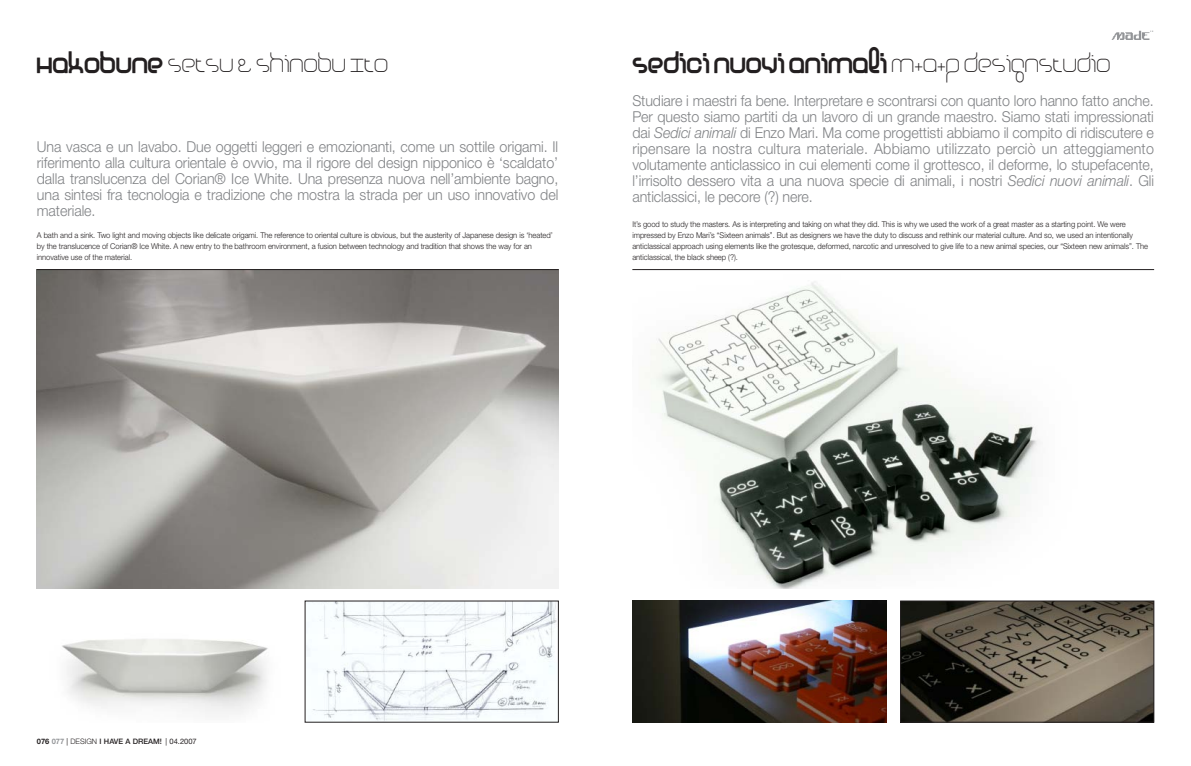
<style>
.page{position:relative;width:1191px;height:766px;background:#fff}
.page>*{position:absolute;margin:0;border:0;box-sizing:border-box;transform-origin:0 0}
.t1{font:30px "Basix Heavy Round";letter-spacing:-.005em;color:#231f20;scale:.95 1}
.t2{font:30px "Basix";letter-spacing:-.005em;color:#231f20;scale:.95 1}
.t3{font:300 15px/16px "Helvetica Neue";letter-spacing:-.005em;color:#808285;text-align:justify;scale:.95 1}
.t4{font:300 8px/11px "Helvetica Neue";letter-spacing:-.005em;color:#231f20;scale:.95 1}
.t5{font:500 7.5px "Helvetica Neue";color:#231f20}
.s1{font-family:"Basix Heavy Round"}
.s2{font-family:"Basix"}
.s3{font-style:italic}
.s4{font-weight:700}
.s5{font-weight:700;color:#939598}
.s6{font-weight:400}
.s7{font-weight:300}
</style>
<div class="page">
<img style="left:37px;top:270px;width:521px;height:318px">
<img style="left:62px;top:639px;width:206px;height:75px">
<img style="left:307px;top:602px;width:249px;height:118px">
<hr style="left:37px;top:269px;width:521px;height:1px;background:#231f20">
<img style="left:632px;top:270px;width:511px;height:318px">
<img style="left:632px;top:600px;width:254px;height:122px">
<img style="left:902px;top:602px;width:250px;height:118px">
<div style="left:900px;top:600px;width:254px;height:122px;border:1px solid #231f20"></div>
<hr style="left:632px;top:269px;width:522px;height:1px;background:#231f20">
<img style="left:1111px;top:30px;width:42px;height:10px">
<h1 class="t2" style="left:37px;top:47px;width:371px"><span class="s1">Hakobune</span> Setsu &amp; Shinobu Ito</h1>
<p class="t3" style="left:37px;top:140px;width:550px">Una vasca e un lavabo. Due oggetti leggeri e emozionanti, come un sottile origami. Il riferimento alla cultura orientale è ovvio, ma il rigore del design nipponico è ‘scaldato’ dalla translucenza del Corian® Ice White. Una presenza nuova nell’ambiente bagno, una sintesi fra tecnologia e tradizione che mostra la strada per un uso innovativo del materiale.</p>
<p class="t4" style="left:37px;top:230px;width:544px">A bath and a sink. Two light and moving objects like delicate origami. The reference to oriental culture is obvious, but the austerity of Japanese design is ‘heated’ by the translucence of Corian® Ice White. A new entry to the bathroom environment, a fusion between technology and tradition that shows the way for an innovative use of the material.</p>
<h1 class="t1" style="left:632px;top:47px;width:505px">sedici nuovi animali <span class="s2">m+a+p designstudio</span></h1>
<p class="t3" style="left:632px;top:94px;width:551px">Studiare i maestri fa bene. Interpretare e scontrarsi con quanto loro hanno fatto anche.<br>Per questo siamo partiti da un lavoro di un grande maestro. Siamo stati impressionati dai <span class="s3">Sedici animali</span> di Enzo Mari. Ma come progettisti abbiamo il compito di ridiscutere e ripensare la nostra cultura materiale. Abbiamo utilizzato perciò un atteggiamento volutamente anticlassico in cui elementi come il grottesco, il deforme, lo stupefacente, l’irrisolto dessero vita a una nuova specie di animali, i nostri <span class="s3">Sedici nuovi animali</span>. Gli anticlassici, le pecore (?) nere.</p>
<p class="t4" style="left:632px;top:219px;width:544px">It’s good to study the masters. As is interpreting and taking on what they did. This is why we used the work of a great master as a starting point. We were impressed by Enzo Mari’s “Sixteen animals”. But as designers we have the duty to discuss and rethink our material culture. And so, we used an intentionally anticlassical approach using elements like the grotesque, deformed, narcotic and unresolved to give life to a new animal species, our “Sixteen new animals”. The anticlassical, the black sheep (?).</p>
<p class="t5" style="left:37px;top:738px;width:161px"><span class="s4">076</span> <span class="s5">077</span> <span class="s6">|</span> <span class="s7">DESIGN</span> I HAVE A DREAM! <span class="s6">| 04.2007</span></p>
</div>
